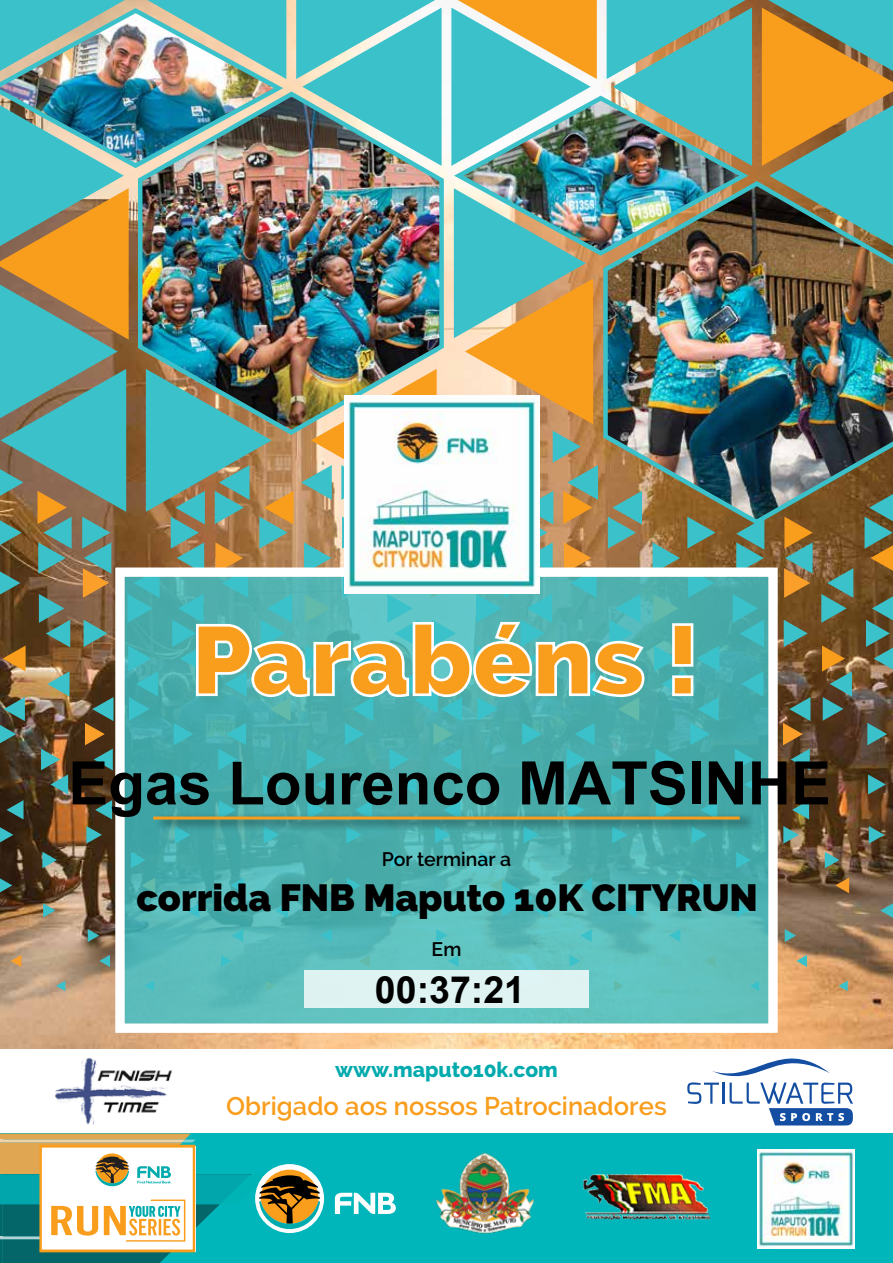
<style>
.page{position:relative;width:893px;height:1263px;background:#fff}
.page>*{position:absolute;margin:0;border:0;box-sizing:border-box;transform-origin:0 0}
.t1{font:800 97.8px "Raleway";color:#f99d1c}
.t2{font:700 60px "Arial";color:#000}
.t3{font:800 37.65px "Raleway";color:#000}
.t4{font:700 37.5px "Arial";color:#000}
.t5{font:600 25.5px "Raleway";color:#f99d1c}
.t6{font:800 21px "Raleway";color:#00aaad}
.t7{font:600 19.5px "Raleway";color:#000}
</style>
<div class="page">
<img style="left:0;top:527px;width:893px;height:522px">
<svg style="left:0;top:827px;width:13px;height:15px"></svg>
<svg style="left:0;top:878px;width:12px;height:14px"></svg>
<svg style="left:7px;top:800px;width:17px;height:19px"></svg>
<svg style="left:11px;top:955px;width:10px;height:12px"></svg>
<svg style="left:42px;top:852px;width:15px;height:16px"></svg>
<svg style="left:43px;top:903px;width:13px;height:14px"></svg>
<svg style="left:56px;top:981px;width:9px;height:10px"></svg>
<svg style="left:784px;top:620px;width:24px;height:27px"></svg>
<svg style="left:86px;top:826px;width:16px;height:18px"></svg>
<svg style="left:783px;top:826px;width:16px;height:18px"></svg>
<svg style="left:88px;top:929px;width:11px;height:13px"></svg>
<svg style="left:785px;top:929px;width:11px;height:13px"></svg>
<svg style="left:784px;top:527px;width:29px;height:71px;background:#9d884b"></svg>
<svg style="left:783px;top:697px;width:27px;height:73px;background:#66674b"></svg>
<svg style="left:95px;top:800px;width:17px;height:19px"></svg>
<svg style="left:792px;top:800px;width:17px;height:19px"></svg>
<svg style="left:99px;top:955px;width:11px;height:12px"></svg>
<svg style="left:796px;top:955px;width:11px;height:12px"></svg>
<svg style="left:825px;top:852px;width:14px;height:16px"></svg>
<svg style="left:821px;top:568px;width:32px;height:55px;background:#5d7f6b"></svg>
<svg style="left:822px;top:645px;width:30px;height:76px;background:#706e4b"></svg>
<svg style="left:835px;top:877px;width:14px;height:16px"></svg>
<svg style="left:838px;top:981px;width:10px;height:10px"></svg>
<svg style="left:867px;top:723px;width:20px;height:22px"></svg>
<svg style="left:868px;top:774px;width:18px;height:20px"></svg>
<svg style="left:869px;top:826px;width:15px;height:18px"></svg>
<svg style="left:864px;top:527px;width:29px;height:44px"></svg>
<svg style="left:866px;top:596px;width:27px;height:73px;background:#577867"></svg>
<svg style="left:880px;top:903px;width:13px;height:15px"></svg>
<svg style="left:764px;top:0;width:129px;height:178px;background:#a0a365"></svg>
<img style="left:764px;top:178px;width:129px;height:349px">
<svg style="left:125px;top:578px;width:642px;height:445px;background:#53b7b5"></svg>
<div style="left:115px;top:568px;width:662px;height:465px;border:9px solid #fff"></div>
<img style="left:0;top:0;width:764px;height:794px">
<div style="left:304px;top:971px;width:285px;height:37px;background:#dff3f2"></div>
<div style="left:154px;top:812px;width:602px;height:20px;background:#000;opacity:.75"></div>
<hr style="left:153px;top:816px;width:587px;height:3px;background:#f99d1c">
<svg style="left:687px;top:1058px;width:166px;height:67px"></svg>
<img style="left:55px;top:1058px;width:117px;height:67px">
<div style="left:0;top:1133px;width:893px;height:130px;background:#00b6ba"></div>
<img style="left:344px;top:395px;width:195px;height:199px">
<img style="left:757px;top:1149px;width:98px;height:99px">
<svg style="left:0;top:1133px;width:710px;height:130px"></svg>
<h1 class="t1" style="left:191px;top:604px;width:509px">Parabéns !</h1>
<h2 class="t2" style="left:68px;top:750px;width:764px">Egas Lourenco MATSINHE</h2>
<p class="t7" style="left:382px;top:848px;width:131px">Por terminar a</p>
<h3 class="t3" style="left:136px;top:876px;width:623px">corrida FNB Maputo 10K CITYRUN</h3>
<p class="t7" style="left:432px;top:938px;width:31px">Em</p>
<h3 class="t4" style="left:375px;top:969px;width:152px">00:37:21</h3>
<p class="t6" style="left:335px;top:1057px;width:224px">www.maputo10k.com</p>
<p class="t5" style="left:226px;top:1091px;width:442px">Obrigado aos nossos Patrocinadores</p>
</div>
